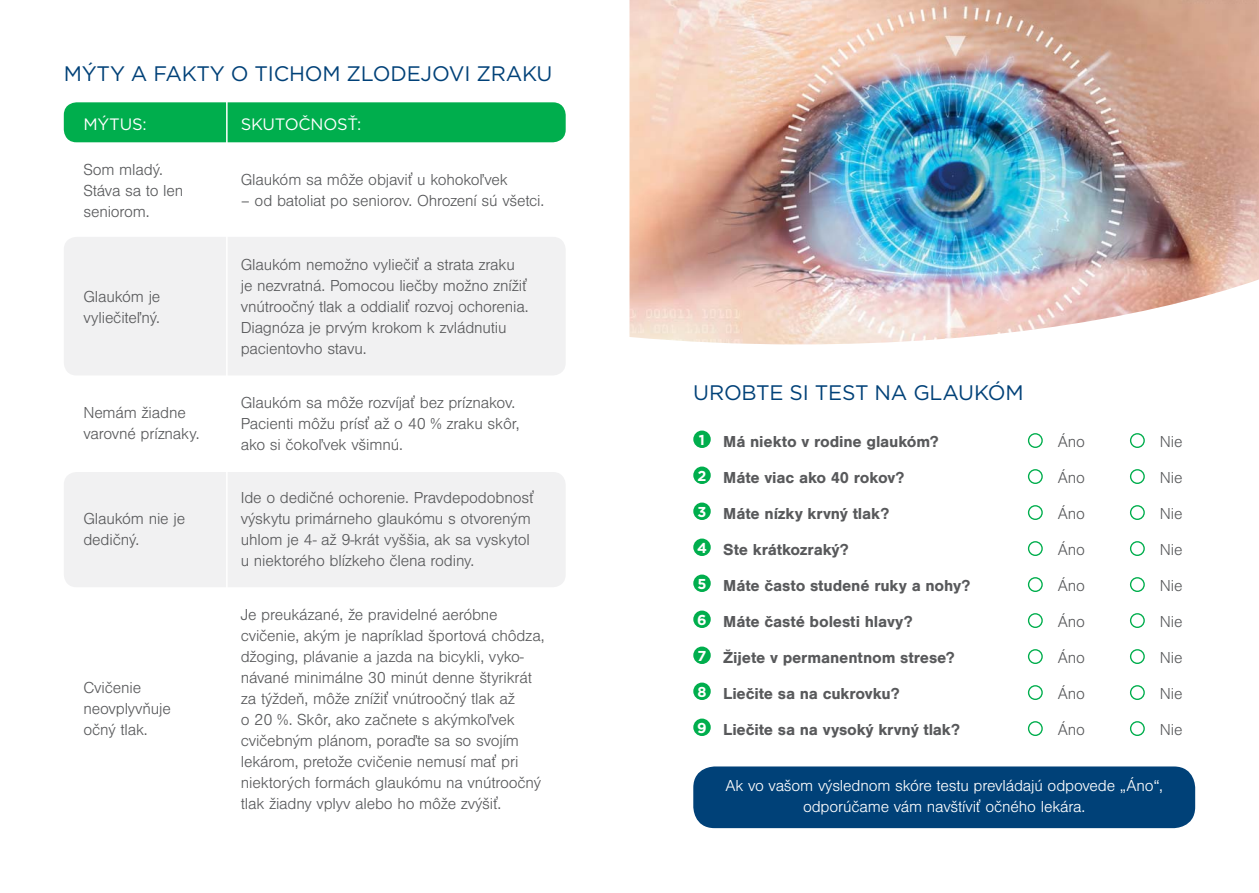
<style>
.page{position:relative;width:1259px;height:893px;background:#fff}
.page>*{position:absolute;margin:0;border:0;box-sizing:border-box;transform-origin:0 0}
.t1{font:21px "Gotham";letter-spacing:-.01em;color:#004178}
.t2{font:300 16.5px/21px "Nimbus San";letter-spacing:-.01em;color:#58595b}
.t3{font:700 16.5px "Nimbus San";letter-spacing:-.01em;color:#58595b}
.t4{font:300 16.5px/21px "Nimbus San";letter-spacing:-.01em;color:#fff;text-align:center}
.t5{font:16.5px "Gotham";letter-spacing:-.01em;color:#fff}
.s1{font-family:"Gotham";font-size:14.4px;color:#fff}
</style>
<div class="page">
<div style="left:693px;top:431px;width:18px;height:17px;background:#00ae4d;border-radius:50%"></div>
<div style="left:1028px;top:433px;width:14px;height:15px;border:1px solid #00ae4d;border-radius:50%"></div>
<div style="left:1130px;top:433px;width:14px;height:15px;border:1px solid #00ae4d;border-radius:50%"></div>
<div style="left:693px;top:467px;width:18px;height:17px;background:#00ae4d;border-radius:50%"></div>
<div style="left:1028px;top:469px;width:14px;height:15px;border:1px solid #00ae4d;border-radius:50%"></div>
<div style="left:1130px;top:469px;width:14px;height:15px;border:1px solid #00ae4d;border-radius:50%"></div>
<div style="left:693px;top:503px;width:18px;height:17px;background:#00ae4d;border-radius:50%"></div>
<div style="left:1028px;top:505px;width:14px;height:15px;border:1px solid #00ae4d;border-radius:50%"></div>
<div style="left:1130px;top:505px;width:14px;height:15px;border:1px solid #00ae4d;border-radius:50%"></div>
<div style="left:693px;top:539px;width:18px;height:17px;background:#00ae4d;border-radius:50%"></div>
<div style="left:1028px;top:541px;width:14px;height:15px;border:1px solid #00ae4d;border-radius:50%"></div>
<div style="left:1130px;top:541px;width:14px;height:15px;border:1px solid #00ae4d;border-radius:50%"></div>
<div style="left:693px;top:575px;width:18px;height:17px;background:#00ae4d;border-radius:50%"></div>
<div style="left:1028px;top:577px;width:14px;height:15px;border:1px solid #00ae4d;border-radius:50%"></div>
<div style="left:1130px;top:577px;width:14px;height:15px;border:1px solid #00ae4d;border-radius:50%"></div>
<div style="left:693px;top:611px;width:18px;height:17px;background:#00ae4d;border-radius:50%"></div>
<div style="left:1028px;top:613px;width:14px;height:15px;border:1px solid #00ae4d;border-radius:50%"></div>
<div style="left:1130px;top:613px;width:14px;height:15px;border:1px solid #00ae4d;border-radius:50%"></div>
<div style="left:693px;top:647px;width:18px;height:17px;background:#00ae4d;border-radius:50%"></div>
<div style="left:1028px;top:649px;width:14px;height:15px;border:1px solid #00ae4d;border-radius:50%"></div>
<div style="left:1130px;top:649px;width:14px;height:15px;border:1px solid #00ae4d;border-radius:50%"></div>
<div style="left:693px;top:683px;width:18px;height:17px;background:#00ae4d;border-radius:50%"></div>
<div style="left:1028px;top:685px;width:14px;height:15px;border:1px solid #00ae4d;border-radius:50%"></div>
<div style="left:1130px;top:685px;width:14px;height:15px;border:1px solid #00ae4d;border-radius:50%"></div>
<div style="left:693px;top:719px;width:18px;height:17px;background:#00ae4d;border-radius:50%"></div>
<div style="left:1028px;top:721px;width:14px;height:15px;border:1px solid #00ae4d;border-radius:50%"></div>
<div style="left:1130px;top:721px;width:14px;height:15px;border:1px solid #00ae4d;border-radius:50%"></div>
<div style="left:64px;top:102px;width:502px;height:40px;background:#00ae4d;border-radius:13px"></div>
<div style="left:64px;top:237px;width:502px;height:138px;background:#f1f1f2;border-radius:13px"></div>
<div style="left:64px;top:472px;width:502px;height:115px;background:#f1f1f2;border-radius:13px"></div>
<hr style="left:226px;top:94px;width:2px;height:750px;background:#fff">
<div style="left:693px;top:766px;width:502px;height:62px;background:#004178;border-radius:21px"></div>
<img style="left:629px;top:0;width:630px;height:344px">
<p class="t1" style="left:64px;top:64px;width:490px">MÝTY A FAKTY O TICHOM ZLODEJOVI ZRAKU</p>
<p class="t5" style="left:83px;top:116px;width:65px">MÝTUS:</p>
<p class="t5" style="left:241px;top:116px;width:122px">SKUTOČNOSŤ:</p>
<p class="t2" style="left:83px;top:160px;width:101px">Som mladý.<br>Stáva sa to len seniorom.</p>
<p class="t2" style="left:241px;top:170px;width:269px">Glaukóm sa môže objaviť u kohokoľvek</p>
<p class="t2" style="left:241px;top:191px;width:305px">– od batoliat po seniorov. Ohrození sú všetci.</p>
<p class="t2" style="left:83px;top:287px;width:79px">Glaukóm je vyliečiteľný.</p>
<p class="t2" style="left:241px;top:256px;width:289px">Glaukóm nemožno vyliečiť a strata zraku je nezvratná. Pomocou liečby možno znížiť vnútroočný tlak a oddialiť rozvoj ochorenia.<br>Diagnóza je prvým krokom k zvládnutiu pacientovho stavu.</p>
<p class="t2" style="left:83px;top:404px;width:118px">Nemám žiadne varovné príznaky.</p>
<p class="t2" style="left:241px;top:393px;width:280px">Glaukóm sa môže rozvíjať bez príznakov.<br>Pacienti môžu prísť až o 40 % zraku skôr, ako si čokoľvek všimnú.</p>
<p class="t2" style="left:83px;top:510px;width:103px">Glaukóm nie je dedičný.</p>
<p class="t2" style="left:83px;top:679px;width:89px">Cvičenie neovplyvňuje očný tlak.</p>
<p class="t2" style="left:241px;top:489px;width:295px">Ide o dedičné ochorenie. Pravdepodobnosť výskytu primárneho glaukómu s otvoreným uhlom je 4- až 9-krát vyššia, ak sa vyskytol u niektorého blízkeho člena rodiny.</p>
<p class="t2" style="left:241px;top:605px;width:305px">Je preukázané, že pravidelné aeróbne cvičenie, akým je napríklad športová chôdza, džoging, plávanie a jazda na bicykli, vyko&shy;návané minimálne 30 minút denne štyrikrát za týždeň, môže znížiť vnútroočný tlak až<br>o 20 %. Skôr, ako začnete s akýmkoľvek cvičebným plánom, poraďte sa so svojím lekárom, pretože cvičenie nemusí mať pri niektorých formách glaukómu na vnútroočný tlak žiadny vplyv alebo ho môže zvýšiť.</p>
<p class="t1" style="left:693px;top:382px;width:332px">UROBTE SI TEST NA GLAUKÓM</p>
<p class="t3" style="left:699px;top:435px;width:241px"><span class="s1">1</span> Má niekto v rodine glaukóm?</p>
<p class="t2" style="left:1058px;top:432px;width:29px">Áno</p>
<p class="t2" style="left:1160px;top:432px;width:24px">Nie</p>
<p class="t3" style="left:697px;top:471px;width:208px"><span class="s1">2</span> Máte viac ako 40 rokov?</p>
<p class="t2" style="left:1058px;top:468px;width:29px">Áno</p>
<p class="t2" style="left:1160px;top:468px;width:24px">Nie</p>
<p class="t3" style="left:697px;top:507px;width:193px"><span class="s1">3</span> Máte nízky krvný tlak?</p>
<p class="t2" style="left:1058px;top:504px;width:29px">Áno</p>
<p class="t2" style="left:1160px;top:504px;width:24px">Nie</p>
<p class="t3" style="left:697px;top:543px;width:153px"><span class="s1">4</span> Ste krátkozraký?</p>
<p class="t2" style="left:1058px;top:540px;width:29px">Áno</p>
<p class="t2" style="left:1160px;top:540px;width:24px">Nie</p>
<p class="t3" style="left:697px;top:579px;width:274px"><span class="s1">5</span> Máte často studené ruky a nohy?</p>
<p class="t2" style="left:1058px;top:576px;width:29px">Áno</p>
<p class="t2" style="left:1160px;top:576px;width:24px">Nie</p>
<p class="t3" style="left:697px;top:615px;width:217px"><span class="s1">6</span> Máte časté bolesti hlavy?</p>
<p class="t2" style="left:1058px;top:612px;width:29px">Áno</p>
<p class="t2" style="left:1160px;top:612px;width:24px">Nie</p>
<p class="t3" style="left:697px;top:651px;width:258px"><span class="s1">7</span> Žijete v permanentnom strese?</p>
<p class="t2" style="left:1058px;top:648px;width:29px">Áno</p>
<p class="t2" style="left:1160px;top:648px;width:24px">Nie</p>
<p class="t3" style="left:697px;top:687px;width:203px"><span class="s1">8</span> Liečite sa na cukrovku?</p>
<p class="t2" style="left:1058px;top:684px;width:29px">Áno</p>
<p class="t2" style="left:1160px;top:684px;width:24px">Nie</p>
<p class="t3" style="left:697px;top:723px;width:264px"><span class="s1">9</span> Liečite sa na vysoký krvný tlak?</p>
<p class="t2" style="left:1058px;top:720px;width:29px">Áno</p>
<p class="t2" style="left:1160px;top:720px;width:24px">Nie</p>
<p class="t4" style="left:725px;top:776px;width:439px">Ak vo vašom výslednom skóre testu prevládajú odpovede „Áno“, odporúčame vám navštíviť očného lekára.</p>
</div>
